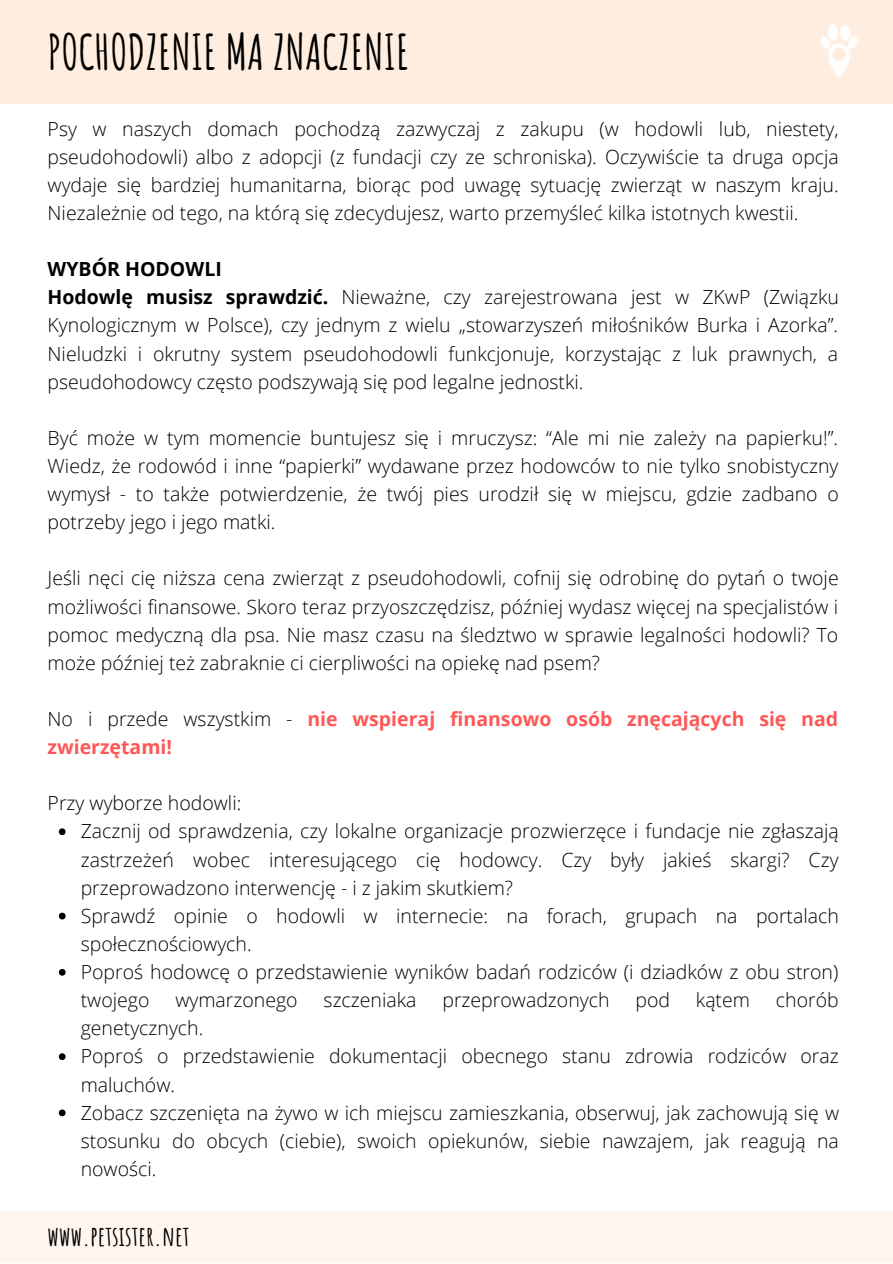
<style>
.page{position:relative;width:893px;height:1264px;background:#fff}
.page>*{position:absolute;margin:0;border:0;box-sizing:border-box;transform-origin:0 0}
.t1{font:700 48px "Amatic SC";color:#000}
.t2{font:700 27px "Amatic SC";color:#000}
.t3{font:300 19.5px/28px "Open Sans";color:#000}
.t4{font:700 19.5px/28px "Open Sans";color:#ff5757}
.s1{font-weight:700}
.s2{font-weight:300;color:#000}
</style>
<div class="page">
<div style="left:0;top:0;width:892px;height:103px;background:#ffeedf"></div>
<svg style="left:59px;top:828px;width:7px;height:7px"></svg>
<svg style="left:59px;top:912px;width:7px;height:7px"></svg>
<svg style="left:59px;top:969px;width:7px;height:6px"></svg>
<svg style="left:59px;top:1053px;width:7px;height:7px"></svg>
<svg style="left:59px;top:1109px;width:7px;height:7px"></svg>
<img style="left:820px;top:24px;width:38px;height:54px">
<div style="left:0;top:1210px;width:892px;height:52px;background:#fff6ef"></div>
<h1 class="t1" style="left:48px;top:21px;width:363px">POCHODZENIE MA ZNACZENIE</h1>
<p class="t3" style="left:48px;top:114px;width:792px;text-align:justify">Psy w naszych domach pochodzą zazwyczaj z zakupu (w hodowli lub, niestety, pseudohodowli) albo z adopcji (z fundacji czy ze schroniska). Oczywiście ta druga opcja wydaje się bardziej humanitarna, biorąc pod uwagę sytuację zwierząt w naszym kraju.<br>Niezależnie od tego, na którą się zdecydujesz, warto przemyśleć kilka istotnych kwestii.</p>
<p class="t3" style="left:48px;top:254px;width:792px"><span class="s1">WYBÓR HODOWLI<br>Hodowlę musisz sprawdzić.</span> Nieważne, czy zarejestrowana jest w ZKwP (Związku Kynologicznym w Polsce), czy jednym z wielu „stowarzyszeń miłośników Burka i Azorka”.<br>Nieludzki i okrutny system pseudohodowli funkcjonuje, korzystając z luk prawnych, a pseudohodowcy często podszywają się pod legalne jednostki.</p>
<p class="t3" style="left:48px;top:423px;width:792px;text-align:justify">Być może w tym momencie buntujesz się i mruczysz: “Ale mi nie zależy na papierku!”.<br>Wiedz, że rodowód i inne “papierki” wydawane przez hodowców to nie tylko snobistyczny wymysł - to także potwierdzenie, że twój pies urodził się w miejscu, gdzie zadbano o potrzeby jego i jego matki.</p>
<p class="t3" style="left:48px;top:564px;width:792px;text-align:justify">Jeśli nęci cię niższa cena zwierząt z pseudohodowli, cofnij się odrobinę do pytań o twoje możliwości finansowe. Skoro teraz przyoszczędzisz, później wydasz więcej na specjalistów i pomoc medyczną dla psa. Nie masz czasu na śledztwo w sprawie legalności hodowli? To może później też zabraknie ci cierpliwości na opiekę nad psem?</p>
<p class="t4" style="left:48px;top:704px;width:792px"><span class="s2">No i przede wszystkim -</span> nie wspieraj finansowo osób znęcających się nad zwierzętami!</p>
<p class="t3" style="left:48px;top:788px;width:195px">Przy wyborze hodowli:</p>
<p class="t3" style="left:81px;top:816px;width:759px">Zacznij od sprawdzenia, czy lokalne organizacje prozwierzęce i fundacje nie zgłaszają zastrzeżeń wobec interesującego cię hodowcy. Czy były jakieś skargi? Czy przeprowadzono interwencję - i z jakim skutkiem?<br>Sprawdź opinie o hodowli w internecie: na forach, grupach na portalach społecznościowych.<br>Poproś hodowcę o przedstawienie wyników badań rodziców (i dziadków z obu stron) twojego</p>
<p class="t3" style="left:175px;top:985px;width:124px">wymarzonego</p>
<p class="t3" style="left:323px;top:985px;width:94px">szczeniaka</p>
<p class="t3" style="left:442px;top:985px;width:168px">przeprowadzonych</p>
<p class="t3" style="left:635px;top:985px;width:36px">pod</p>
<p class="t3" style="left:695px;top:985px;width:56px">kątem</p>
<p class="t3" style="left:775px;top:985px;width:64px">chorób</p>
<p class="t3" style="left:81px;top:1013px;width:759px">genetycznych.<br>Poproś o przedstawienie dokumentacji obecnego stanu zdrowia rodziców oraz maluchów.<br>Zobacz szczenięta na żywo w ich miejscu zamieszkania, obserwuj, jak zachowują się w stosunku do obcych (ciebie), swoich opiekunów, siebie nawzajem, jak reagują na nowości.</p>
<h2 class="t2" style="left:48px;top:1218px;width:143px">www.petsister.net</h2>
</div>
